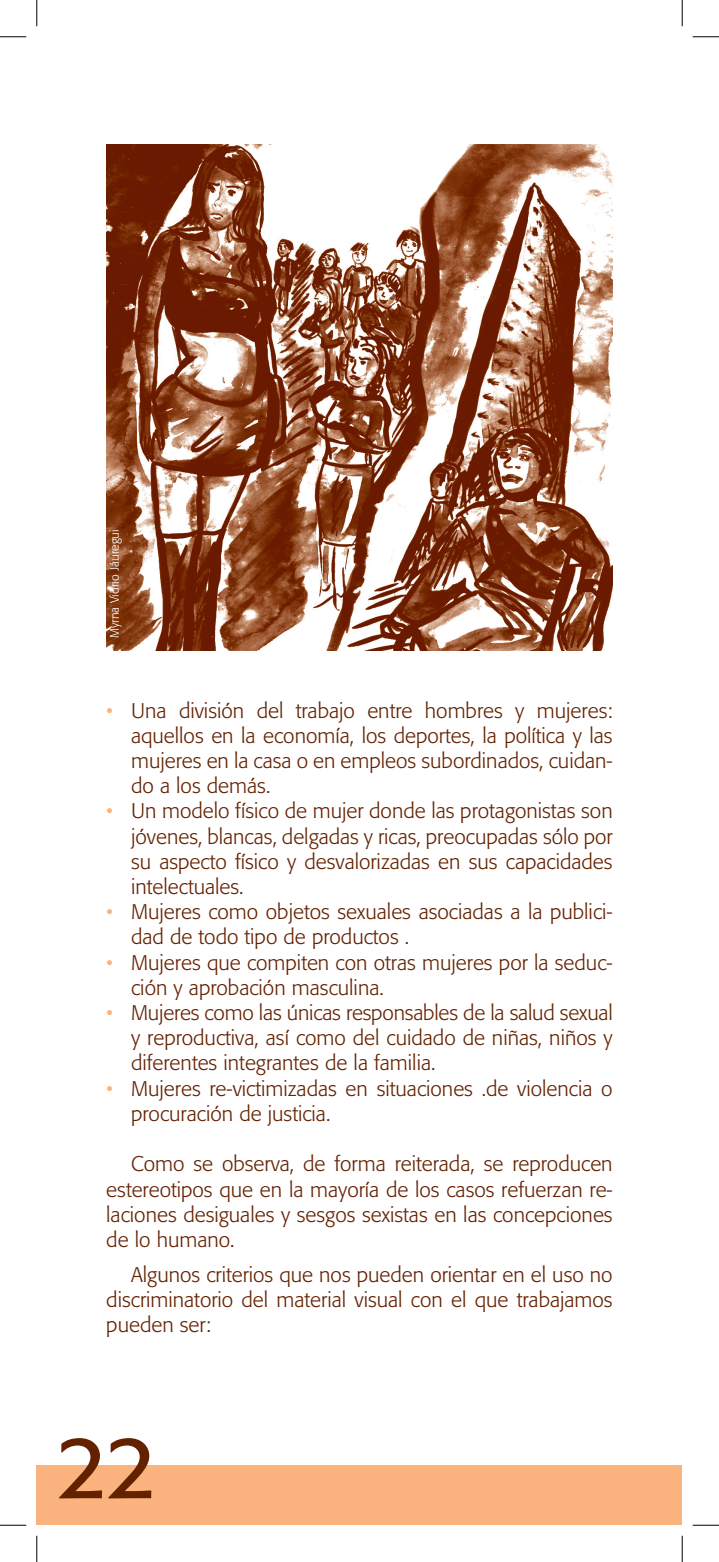
<style>
.page{position:relative;width:719px;height:1562px;background:#fff}
.page>*{position:absolute;margin:0;border:0;box-sizing:border-box;transform-origin:0 0}
.t1{font:87.5px "Formata";color:#642100}
.inciso{font:300 21px/25.2px "Formata";color:#642100;text-align:justify}
.texto_02{font:300 21px/25.2px "Formata";color:#642100;text-align:justify}
.texto_01{font:300 12.25px "Formata";color:#fff}
.s1{color:#fab37f}
</style>
<div class="page">
<div style="left:37px;top:1465px;width:645px;height:60px;background:#fab37f"></div>
<img style="left:106px;top:145px;width:506px;height:506px">
<svg style="left:0;top:36px;width:26px;height:1px"></svg>
<svg style="left:692px;top:36px;width:26px;height:1px"></svg>
<svg style="left:0;top:1525px;width:26px;height:1px"></svg>
<svg style="left:692px;top:1525px;width:26px;height:1px"></svg>
<svg style="left:36px;top:0;width:1px;height:26px"></svg>
<svg style="left:36px;top:1535px;width:1px;height:27px"></svg>
<svg style="left:681px;top:0;width:1px;height:26px"></svg>
<svg style="left:681px;top:1535px;width:1px;height:27px"></svg>
<p class="texto_01" style="left:107px;top:638px;width:110px;rotate:-90deg">Myrna Vidrio Jáuregui</p>
<p class="inciso" style="left:131px;top:698px;width:483px;text-indent:-25px"><span class="s1">•</span> Una división del trabajo entre hombres y mujeres: aquellos en la economía, los deportes, la política y las mujeres en la casa o en empleos subordinados, cuidan&shy;do a los demás.</p>
<p class="inciso" style="left:131px;top:798px;width:483px;text-indent:-25px"><span class="s1">•</span> Un modelo físico de mujer donde las protagonistas son jóvenes, blancas, delgadas y ricas, preocupadas sólo por su aspecto físico y desvalorizadas en sus capacidades intelectuales.</p>
<p class="inciso" style="left:131px;top:899px;width:483px;text-indent:-25px"><span class="s1">•</span> Mujeres como objetos sexuales asociadas a la publici&shy;dad de todo tipo de productos .</p>
<p class="inciso" style="left:131px;top:950px;width:483px;text-indent:-25px"><span class="s1">•</span> Mujeres que compiten con otras mujeres por la seduc&shy;ción y aprobación masculina.</p>
<p class="inciso" style="left:131px;top:1000px;width:483px;text-indent:-25px"><span class="s1">•</span> Mujeres como las únicas responsables de la salud sexual y reproductiva, así como del cuidado de niñas, niños y diferentes integrantes de la familia.</p>
<p class="inciso" style="left:131px;top:1076px;width:483px;text-indent:-25px"><span class="s1">•</span> Mujeres re-victimizadas en situaciones .de violencia o procuración de justicia.</p>
<p class="texto_02" style="left:106px;top:1151px;width:507px;text-indent:25px">Como se observa, de forma reiterada, se reproducen estereotipos que en la mayoría de los casos refuerzan re&shy;laciones desiguales y sesgos sexistas en las concepciones de lo humano.</p>
<p class="texto_02" style="left:106px;top:1262px;width:507px;text-indent:25px">Algunos criterios que nos pueden orientar en el uso no discriminatorio del material visual con el que trabajamos pueden ser:</p>
<h1 class="t1" style="left:56px;top:1414px;width:102px">22</h1>
</div>
